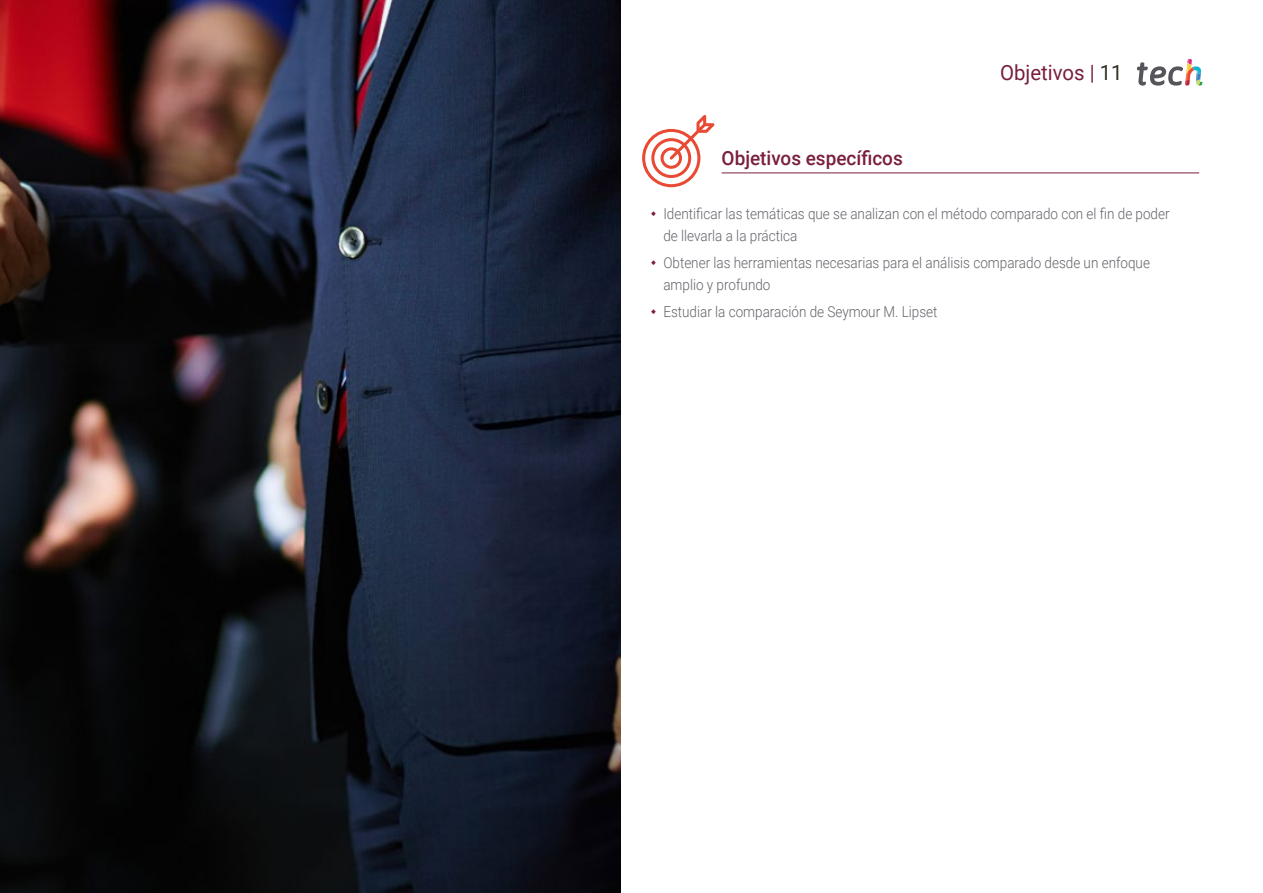
<style>
.page{position:relative;width:1263px;height:893px;background:#fff}
.page>*{position:absolute;margin:0;border:0;box-sizing:border-box;transform-origin:0 0}
.t1{font:21px "Roboto";color:#791e3c}
.t2{font:500 19.5px "Roboto";color:#791e3c}
.t3{font:300 15px/22.5px "Roboto";color:#61646a;scale:.9 1}
.s1{color:#312e20}
</style>
<div class="page">
<hr style="left:722px;top:173px;width:477px;height:1px;background:#791e3c">
<svg style="left:642px;top:115px;width:72px;height:72px"></svg>
<svg style="left:1137px;top:59px;width:65px;height:27px"></svg>
<img style="left:0;top:0;width:621px;height:893px">
<h1 class="t1" style="left:1000px;top:57px;width:124px">Objetivos | <span class="s1">11</span></h1>
<h2 class="t2" style="left:722px;top:144px;width:183px">Objetivos específicos</h2>
<p class="t3" style="left:663px;top:201px;width:564px">Identificar las temáticas que se analizan con el método comparado con el fin de poder de llevarla a la práctica</p>
<p class="t3" style="left:663px;top:251px;width:542px">Obtener las herramientas necesarias para el análisis comparado desde un enfoque amplio y profundo</p>
<p class="t3" style="left:663px;top:300px;width:306px">Estudiar la comparación de Seymour M. Lipset</p>
</div>
